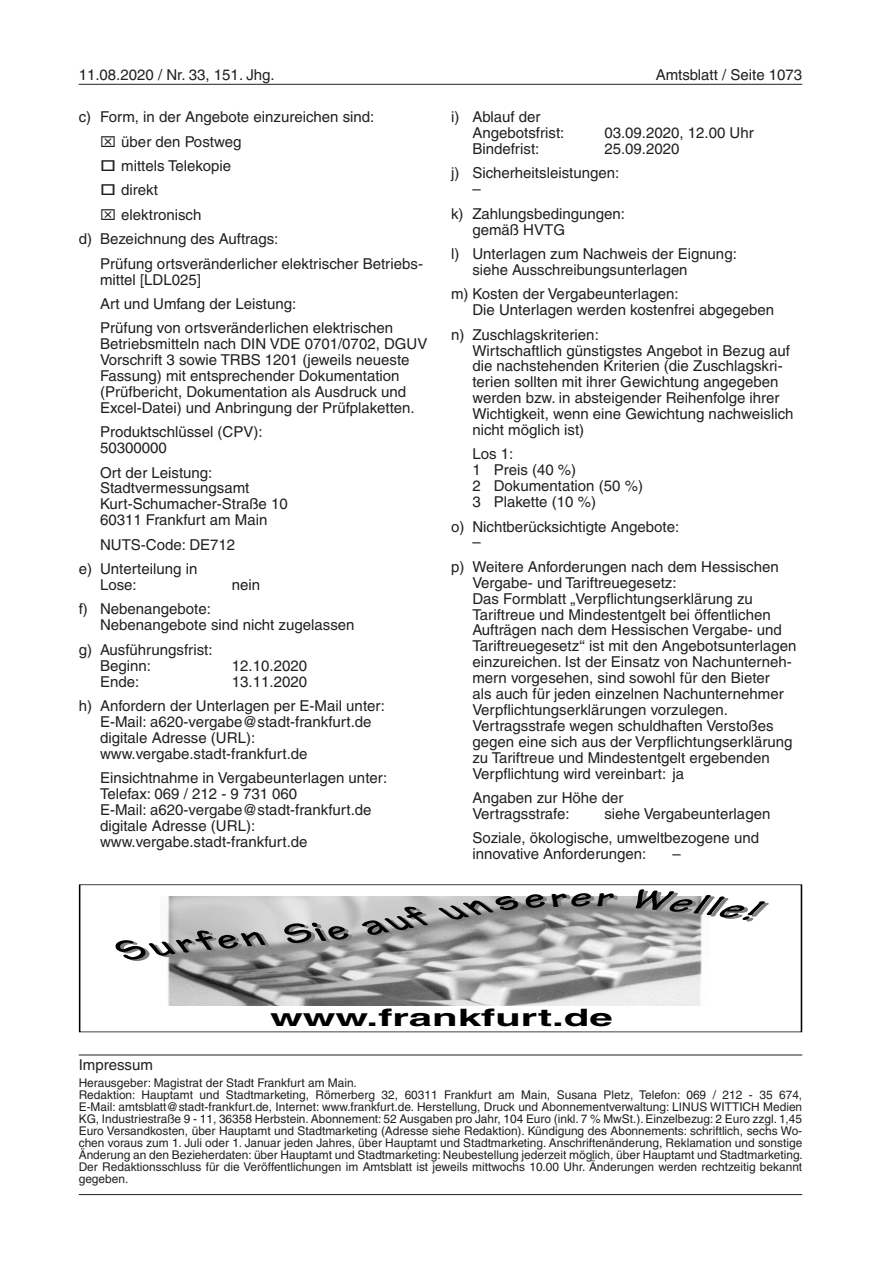
<style>
.page{position:relative;width:881px;height:1263px;background:#fff}
.page>*{position:absolute;margin:0;border:0;box-sizing:border-box;transform-origin:0 0}
.t1{font:italic 700 30.6px "Tekton LT";color:#000;scale:1.5 1}
.t2{font:italic 700 30.3px "Tekton LT";color:#000;scale:1.54 1}
.t3{font:italic 700 30px "Tekton LT";color:#000;scale:1.56 1}
.t4{font:700 29.25px "Tekton LT";color:#000;scale:1.65 1}
.t5{font:700 24px "Helvetica LT";color:#000;scale:1.75 1}
.Frankfurt{font:15px/15.9px "Helvetica LT";color:#231f20}
.Frankfurt-2{font:12px/12px "Helvetica LT";color:#231f20;text-align:justify}
.s1{color:#808080}
.s2{font-size:30.15px}
.s3{font-size:30.15px;color:#808080}
.s4{font-size:29.85px}
.s5{font-size:29.85px;color:#808080}
.s6{font-size:31.05px}
.s7{font-size:31.05px;color:#808080}
</style>
<div class="page">
<hr style="left:79px;top:84px;width:722px;height:1px;background:#231f20">
<hr style="left:79px;top:1194px;width:722px;height:1px;background:#231f20">
<hr style="left:79px;top:1054px;width:722px;height:1px;background:#231f20">
<img style="left:167px;top:896px;width:535px;height:109px">
<svg style="left:167px;top:940px;width:13px;height:22px"></svg>
<svg style="left:281px;top:896px;width:291px;height:49px;background:#b6b6b6"></svg>
<svg style="left:597px;top:896px;width:21px;height:12px"></svg>
<svg style="left:630px;top:896px;width:73px;height:21px;background:#adadad"></svg>
<p class="Frankfurt" style="left:79px;top:66px;width:197px">11.08.2020 / Nr. 33, 151. Jhg.</p>
<p class="Frankfurt" style="left:655px;top:66px;width:148px">Amtsblatt / Seite 1073</p>
<p class="Frankfurt" style="left:79px;top:109px;width:297px">c) Form, in der Angebote einzureichen sind:</p>
<p class="Frankfurt" style="left:121px;top:133px;width:121px">über den Postweg</p>
<p class="Frankfurt" style="left:100px;top:158px;width:132px">□ mittels Telekopie</p>
<p class="Frankfurt" style="left:100px;top:182px;width:59px">□ direkt</p>
<p class="Frankfurt" style="left:121px;top:207px;width:82px">elektronisch</p>
<p class="Frankfurt" style="left:79px;top:231px;width:201px">d) Bezeichnung des Auftrags:</p>
<p class="Frankfurt" style="left:100px;top:255px;width:324px">Prüfung ortsveränderlicher elektrischer Betriebs&shy;mittel [LDL025]</p>
<p class="Frankfurt" style="left:100px;top:296px;width:198px">Art und Umfang der Leistung:</p>
<p class="Frankfurt" style="left:100px;top:320px;width:329px">Prüfung von ortsveränderlichen elektrischen<br>Betriebsmitteln nach DIN VDE 0701/0702, DGUV</p>
<p class="Frankfurt" style="left:100px;top:352px;width:311px">Vorschrift 3 sowie TRBS 1201 (jeweils neueste<br>Fassung) mit entsprechender Dokumentation</p>
<p class="Frankfurt" style="left:100px;top:384px;width:316px">(Prüfbericht, Dokumentation als Ausdruck und<br>Excel-Datei) und Anbringung der Prüfplaketten.</p>
<p class="Frankfurt" style="left:100px;top:424px;width:164px">Produktschlüssel (CPV):</p>
<p class="Frankfurt" style="left:100px;top:440px;width:68px">50300000</p>
<p class="Frankfurt" style="left:100px;top:464px;width:114px">Ort der Leistung:</p>
<p class="Frankfurt" style="left:100px;top:480px;width:189px">Stadtvermessungsamt<br>Kurt-Schumacher-Straße 10<br>60311 Frankfurt am Main</p>
<p class="Frankfurt" style="left:100px;top:536px;width:137px">NUTS-Code: DE712</p>
<p class="Frankfurt" style="left:79px;top:561px;width:120px">e) Unterteilung in</p>
<p class="Frankfurt" style="left:100px;top:577px;width:38px">Lose:</p>
<p class="Frankfurt" style="left:232px;top:577px;width:30px">nein</p>
<p class="Frankfurt" style="left:79px;top:601px;width:134px">f) Nebenangebote:</p>
<p class="Frankfurt" style="left:100px;top:617px;width:256px">Nebenangebote sind nicht zugelassen</p>
<p class="Frankfurt" style="left:100px;top:641px;width:114px;text-indent:-21px">g) Ausführungsfrist:<br>Beginn:</p>
<p class="Frankfurt" style="left:451px;top:109px;width:91px">i) Ablauf der</p>
<p class="Frankfurt" style="left:472px;top:125px;width:93px">Angebotsfrist:</p>
<p class="Frankfurt" style="left:604px;top:125px;width:151px">03.09.2020, 12.00 Uhr</p>
<p class="Frankfurt" style="left:472px;top:141px;width:68px">Bindefrist:</p>
<p class="Frankfurt" style="left:604px;top:141px;width:77px">25.09.2020</p>
<p class="Frankfurt" style="left:472px;top:165px;width:148px;text-indent:-21px">j) Sicherheitsleistungen: –</p>
<p class="Frankfurt" style="left:451px;top:205px;width:175px">k) Zahlungsbedingungen:</p>
<p class="Frankfurt" style="left:472px;top:221px;width:94px">gemäß HVTG</p>
<p class="Frankfurt" style="left:451px;top:246px;width:287px">l) Unterlagen zum Nachweis der Eignung:</p>
<p class="Frankfurt" style="left:472px;top:262px;width:216px">siehe Ausschreibungsunterlagen</p>
<p class="Frankfurt" style="left:451px;top:286px;width:229px">m) Kosten der Vergabeunterlagen:</p>
<p class="Frankfurt" style="left:472px;top:302px;width:303px">Die Unterlagen werden kostenfrei abgegeben</p>
<p class="Frankfurt" style="left:451px;top:326px;width:149px">n) Zuschlagskriterien:</p>
<p class="Frankfurt" style="left:472px;top:342px;width:319px">Wirtschaftlich günstigstes Angebot in Bezug auf</p>
<p class="Frankfurt" style="left:472px;top:358px;width:322px">die nachstehenden Kriterien (die Zuschlagskri&shy;terien sollten mit ihrer Gewichtung angegeben werden bzw. in absteigender Reihenfolge ihrer Wichtigkeit, wenn eine Gewichtung nachweislich nicht möglich ist)</p>
<p class="Frankfurt" style="left:472px;top:446px;width:42px">Los 1:</p>
<p class="Frankfurt" style="left:472px;top:462px;width:105px">1 Preis (40 %)</p>
<p class="Frankfurt" style="left:472px;top:478px;width:172px">2 Dokumentation (50 %)</p>
<p class="Frankfurt" style="left:472px;top:494px;width:125px">3 Plakette (10 %)</p>
<p class="Frankfurt" style="left:451px;top:518px;width:229px">o) Nichtberücksichtigte Angebote:</p>
<p class="Frankfurt" style="left:472px;top:534px;width:10px">–</p>
<p class="Frankfurt" style="left:472px;top:559px;width:308px;text-indent:-21px">p) Weitere Anforderungen nach dem Hessischen<br>Vergabe- und Tariftreuegesetz:</p>
<p class="Frankfurt" style="left:472px;top:590px;width:300px">Das Formblatt „Verpflichtungserklärung zu<br>Tariftreue und Mindestentgelt bei öffentlichen</p>
<p class="Frankfurt" style="left:472px;top:622px;width:311px">Aufträgen nach dem Hessischen Vergabe- und</p>
<p class="Frankfurt" style="left:472px;top:638px;width:325px">Tariftreuegesetz‘‘ ist mit den Angebotsunterlagen einzureichen. Ist der Einsatz von Nachunterneh&shy;mern vorgesehen, sind sowohl für den Bieter</p>
<p class="Frankfurt" style="left:472px;top:686px;width:313px">als auch für jeden einzelnen Nachunternehmer<br>Verpflichtungserklärungen vorzulegen.</p>
<p class="Frankfurt" style="left:472px;top:718px;width:321px">Vertragsstrafe wegen schuldhaften Verstoßes gegen eine sich aus der Verpflichtungserklärung zu Tariftreue und Mindestentgelt ergebenden Verpflichtung wird vereinbart: ja</p>
<p class="Frankfurt" style="left:472px;top:790px;width:152px">Angaben zur Höhe der</p>
<p class="Frankfurt" style="left:472px;top:806px;width:99px">Vertragsstrafe:</p>
<p class="Frankfurt" style="left:604px;top:806px;width:167px">siehe Vergabeunterlagen</p>
<p class="Frankfurt" style="left:472px;top:830px;width:288px">Soziale, ökologische, umweltbezogene und innovative Anforderungen:</p>
<p class="Frankfurt" style="left:232px;top:657px;width:77px">12.10.2020</p>
<p class="Frankfurt" style="left:100px;top:673px;width:41px">Ende:</p>
<p class="Frankfurt" style="left:232px;top:673px;width:77px">13.11.2020</p>
<p class="Frankfurt" style="left:79px;top:698px;width:308px;text-align:center">h) Anfordern der Unterlagen per E-Mail unter:<br>E-Mail: a620-vergabe@stadt-frankfurt.de</p>
<p class="Frankfurt" style="left:100px;top:729px;width:209px">digitale Adresse (URL): www.vergabe.stadt-frankfurt.de</p>
<p class="Frankfurt" style="left:100px;top:770px;width:289px">Einsichtnahme in Vergabeunterlagen unter:</p>
<p class="Frankfurt" style="left:100px;top:786px;width:199px">Telefax: 069 / 212 - 9 731 060</p>
<p class="Frankfurt" style="left:100px;top:801px;width:273px">E-Mail: a620-vergabe@stadt-frankfurt.de</p>
<p class="Frankfurt" style="left:100px;top:817px;width:209px">digitale Adresse (URL): www.vergabe.stadt-frankfurt.de</p>
<p class="Frankfurt" style="left:672px;top:846px;width:10px">–</p>
<p class="t2" style="left:179px;top:924px;width:28px;rotate:-6deg">r<span class="s1">r</span> <span class="s2">f</span><span class="s3">f</span></p>
<p class="t3" style="left:218px;top:920px;width:35px;rotate:-5deg">e<span class="s1">e</span> <span class="s4">n</span><span class="s5">n</span></p>
<p class="t4" style="left:569px;top:878px;width:18px">e<span class="s1">e</span></p>
<p class="t5" style="left:270px;top:1002px;width:197px">www.frankfurt.de</p>
<p class="t1" style="left:719px;top:887px;width:27px;rotate:8deg">e<span class="s1">e</span><span class="s6">!</span><span class="s7">!</span></p>
<p class="Frankfurt" style="left:79px;top:1057px;width:76px">Impressum</p>
<p class="Frankfurt-2" style="left:79px;top:1076px;width:279px">Herausgeber: Magistrat der Stadt Frankfurt am Main.</p>
<p class="Frankfurt-2" style="left:79px;top:1088px;width:725px">Redaktion: Hauptamt und Stadtmarketing, Römerberg 32, 60311 Frankfurt am Main, Susana Pletz, Telefon: 069 / 212 - 35 674, E-Mail: amtsblatt@stadt-frankfurt.de, Internet: www.frankfurt.de. Herstellung, Druck und Abonnementverwaltung: LINUS WITTICH Medien KG, Industriestraße 9 - 11, 36358 Herbstein. Abonnement: 52 Ausgaben pro Jahr, 104 Euro (inkl. 7 % MwSt.). Einzelbezug: 2 Euro zzgl. 1,45<br>Euro Versandkosten, über Hauptamt und Stadtmarketing (Adresse siehe Redaktion). Kündigung des Abonnements: schriftlich, sechs Wo&shy;chen voraus zum 1. Juli oder 1. Januar jeden Jahres, über Hauptamt und Stadtmarketing. Anschriftenänderung, Reklamation und sonstige Änderung an den Bezieherdaten: über Hauptamt und Stadtmarketing: Neubestellung jederzeit möglich, über Hauptamt und Stadtmarketing.<br>Der Redaktionsschluss für die Veröffentlichungen im Amtsblatt ist jeweils mittwochs 10.00 Uhr. Änderungen werden rechtzeitig bekannt gegeben.</p>
</div>
